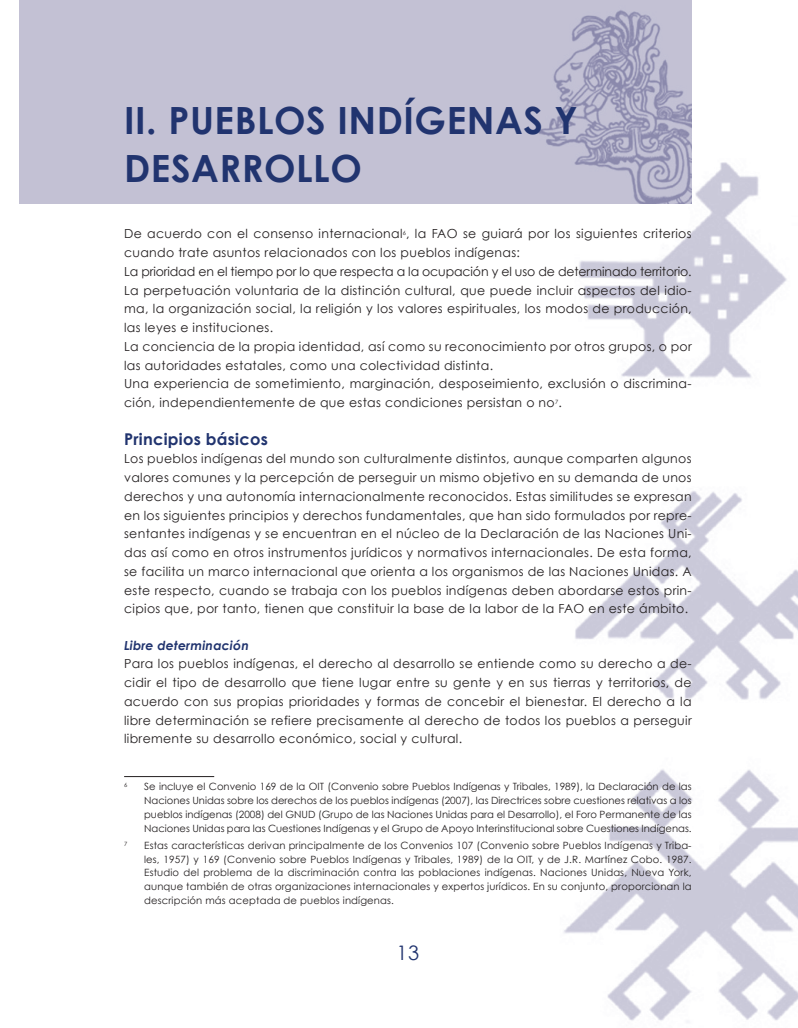
<style>
.page{position:relative;width:798px;height:1028px;background:#fff}
.page>*{position:absolute;margin:0;border:0;box-sizing:border-box;transform-origin:0 0}
.t1{font:700 37.5px/47.5px "Century Gothic";letter-spacing:.015em;color:#21346f}
.t2{font:20px "Century Gothic";color:#21346f}
.t3{font:700 16.25px "Century Gothic";letter-spacing:.015em;color:#21346f}
.t4{font:12.5px/18.8px "Century Gothic";letter-spacing:.025em;color:#231f20;text-align:justify}
.t5{font:italic 700 12.5px "Century Gothic";letter-spacing:.015em;color:#21346f}
.t6{font:10px/13.8px "Century Gothic";letter-spacing:.005em;color:#231f20;text-align:justify}
.t7{font:5.88px "Century Gothic";color:#231f20}
</style>
<div class="page">
<img style="left:564px;top:158px;width:233px;height:864px">
<div style="left:19px;top:0;width:672px;height:204px;background:#c3c1d4"></div>
<img style="left:538px;top:10px;width:153px;height:194px">
<hr style="left:124px;top:776px;width:90px;height:1px;background:#231f20">
<h1 class="t1" style="left:124px;top:96px;width:455px">II. PUEBLOS INDÍGENAS Y<br>DESARROLLO</h1>
<p class="t4" style="left:124px;top:224px;width:569px;text-align:left">De acuerdo con el consenso internacional<sup>6</sup>, la FAO se guiará por los siguientes criterios cuando trate asuntos relacionados con los pueblos indígenas:<br>La prioridad en el tiempo por lo que respecta a la ocupación y el uso de determinado territorio.<br>La perpetuación voluntaria de la distinción cultural, que puede incluir aspectos del idio&shy;ma, la organización social, la religión y los valores espirituales, los modos de producción, las leyes e instituciones.<br>La conciencia de la propia identidad, así como su reconocimiento por otros grupos, o por las autoridades estatales, como una colectividad distinta.<br>Una experiencia de sometimiento, marginación, desposeimiento, exclusión o discrimina&shy;ción, independientemente de que estas condiciones persistan o no<sup>7</sup>.</p>
<h3 class="t3" style="left:124px;top:428px;width:145px">Principios básicos</h3>
<p class="t4" style="left:124px;top:449px;width:569px">Los pueblos indígenas del mundo son culturalmente distintos, aunque comparten algunos valores comunes y la percepción de perseguir un mismo objetivo en su demanda de unos derechos y una autonomía internacionalmente reconocidos. Estas similitudes se expresan en los siguientes principios y derechos fundamentales, que han sido formulados por repre&shy;sentantes indígenas y se encuentran en el núcleo de la Declaración de las Naciones Uni&shy;das así como en otros instrumentos jurídicos y normativos internacionales. De esta forma, se facilita un marco internacional que orienta a los organismos de las Naciones Unidas. A este respecto, cuando se trabaja con los pueblos indígenas deben abordarse estos prin&shy;cipios que, por tanto, tienen que constituir la base de la labor de la FAO en este ámbito.</p>
<p class="t5" style="left:124px;top:637px;width:126px">Libre determinación</p>
<p class="t4" style="left:124px;top:654px;width:569px">Para los pueblos indígenas, el derecho al desarrollo se entiende como su derecho a de&shy;cidir el tipo de desarrollo que tiene lugar entre su gente y en sus tierras y territorios, de acuerdo con sus propias prioridades y formas de concebir el bienestar. El derecho a la libre determinación se refiere precisamente al derecho de todos los pueblos a perseguir libremente su desarrollo económico, social y cultural.</p>
<p class="t7" style="left:124px;top:781px;width:5px">6</p>
<p class="t6" style="left:144px;top:779px;width:548px">Se incluye el Convenio 169 de la OIT (Convenio sobre Pueblos Indígenas y Tribales, 1989), la Declaración de las Naciones Unidas sobre los derechos de los pueblos indígenas (2007), las Directrices sobre cuestiones relativas a los pueblos indígenas (2008) del GNUD (Grupo de las Naciones Unidas para el Desarrollo), el Foro Permanente de las Naciones Unidas para las Cuestiones Indígenas y el Grupo de Apoyo Interinstitucional sobre Cuestiones Indígenas.</p>
<p class="t7" style="left:124px;top:839px;width:5px">7</p>
<p class="t6" style="left:144px;top:838px;width:549px">Estas características derivan principalmente de los Convenios 107 (Convenio sobre Pueblos Indígenas y Triba&shy;les, 1957) y 169 (Convenio sobre Pueblos Indígenas y Tribales, 1989) de la OIT, y de J.R. Martínez Cobo. 1987.<br>Estudio del problema de la discriminación contra las poblaciones indígenas. Naciones Unidas, Nueva York, aunque también de otras organizaciones internacionales y expertos jurídicos. En su conjunto, proporcionan la descripción más aceptada de pueblos indígenas.</p>
<h2 class="t2" style="left:396px;top:940px;width:24px">13</h2>
</div>
